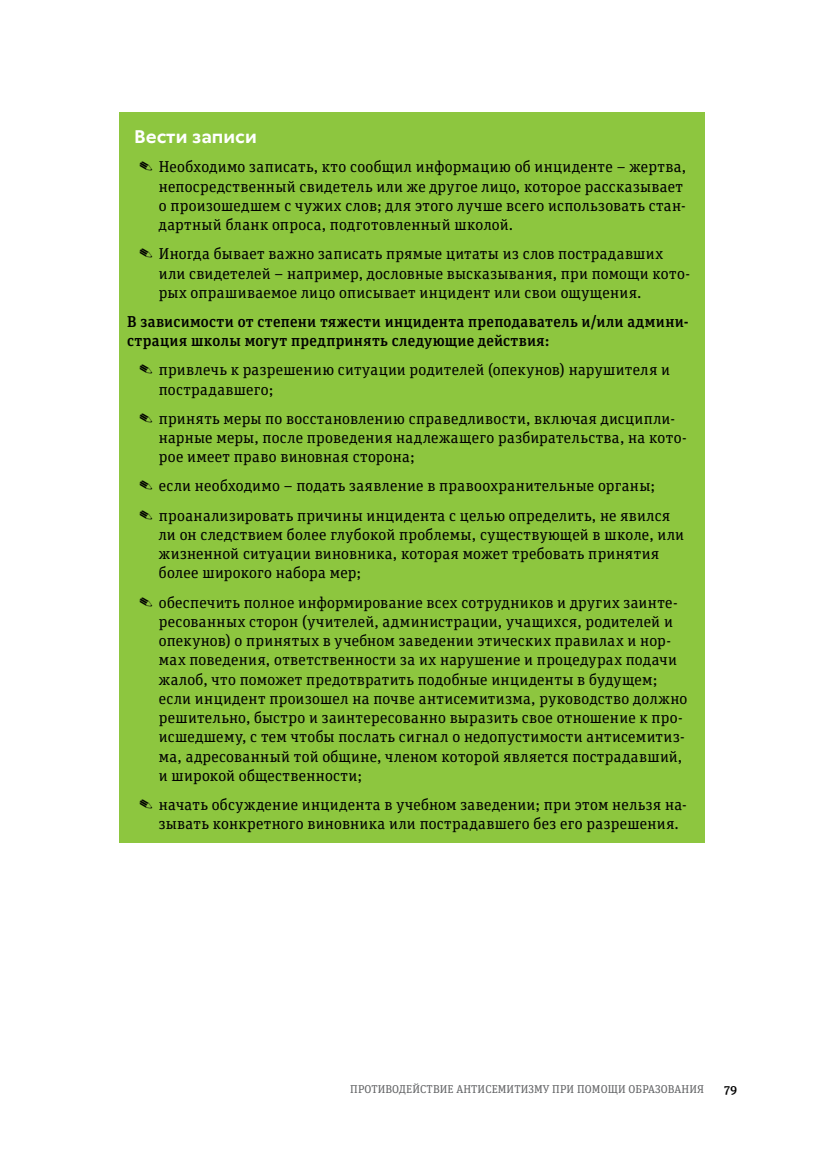
<style>
.page{position:relative;width:824px;height:1171px;background:#fff}
.page>*{position:absolute;margin:0;border:0;box-sizing:border-box;transform-origin:0 0}
.t1{font:700 17.5px "TT Wellingtons";color:#fff}
.t2{font:15.75px/19.2px "Unit Slab Pro";letter-spacing:.02em;color:#000}
.t3{font:500 15.75px/19.2px "Unit Slab Pro";letter-spacing:.02em;color:#000}
.t4{font:500 12.25px "Unit Slab Pro";color:#000}
.t5{font:11.38px "Unit Slab Pro";letter-spacing:.01em;color:#636466}
</style>
<div class="page">
<div style="left:119px;top:112px;width:585px;height:730px;background:#8dc63f"></div>
<p class="t1" style="left:134px;top:125px;width:124px">Вести записи</p>
<p class="t2" style="left:159px;top:157px;width:528px">Необходимо записать, кто сообщил информацию об инциденте – жертва, непосредственный свидетель или же другое лицо, которое рассказывает о произошедшем с чужих слов; для этого лучше всего использовать стан&shy;дартный бланк опроса, подготовленный школой.</p>
<p class="t2" style="left:159px;top:244px;width:532px">Иногда бывает важно записать прямые цитаты из слов пострадавших или свидетелей – например, дословные высказывания, при помощи кото&shy;рых опрашиваемое лицо описывает инцидент или свои ощущения.</p>
<p class="t3" style="left:127px;top:311px;width:563px">В зависимости от степени тяжести инцидента преподаватель и/или админи&shy;страция школы могут предпринять следующие действия:</p>
<p class="t2" style="left:159px;top:360px;width:513px">привлечь к разрешению ситуации родителей (опекунов) нарушителя и пострадавшего;</p>
<p class="t2" style="left:159px;top:408px;width:529px">принять меры по восстановлению справедливости, включая дисципли&shy;нарные меры, после проведения надлежащего разбирательства, на кото&shy;рое имеет право виновная сторона;</p>
<p class="t2" style="left:159px;top:471px;width:513px;line-height:29.2px">если необходимо – подать заявление в правоохранительные органы; проанализировать причины инцидента с целью определить, не явился</p>
<p class="t2" style="left:159px;top:524px;width:526px">ли он следствием более глубокой проблемы, существующей в школе, или жизненной ситуации виновника, которая может требовать принятия более широкого набора мер;</p>
<p class="t2" style="left:159px;top:592px;width:530px">обеспечить полное информирование всех сотрудников и других заинте&shy;ресованных сторон (учителей, администрации, учащихся, родителей и опекунов) о принятых в учебном заведении этических правилах и нор&shy;мах поведения, ответственности за их нарушение и процедурах подачи жалоб, что поможет предотвратить подобные инциденты в будущем; если инцидент произошел на почве антисемитизма, руководство должно решительно, быстро и заинтересованно выразить свое отношение к про&shy;исшедшему, с тем чтобы послать сигнал о недопустимости антисемитиз&shy;ма, адресованный той общине, членом которой является пострадавший, и широкой общественности;</p>
<p class="t2" style="left:159px;top:794px;width:529px">начать обсуждение инцидента в учебном заведении; при этом нельзя на&shy;зывать конкретного виновника или пострадавшего без его разрешения.</p>
<p class="t5" style="left:350px;top:1081px;width:355px">ПРОТИВОДЕЙСТВИЕ АНТИСЕМИТИЗМУ ПРИ ПОМОЩИ ОБРАЗОВАНИЯ</p>
<p class="t4" style="left:724px;top:1081px;width:15px">79</p>
</div>
